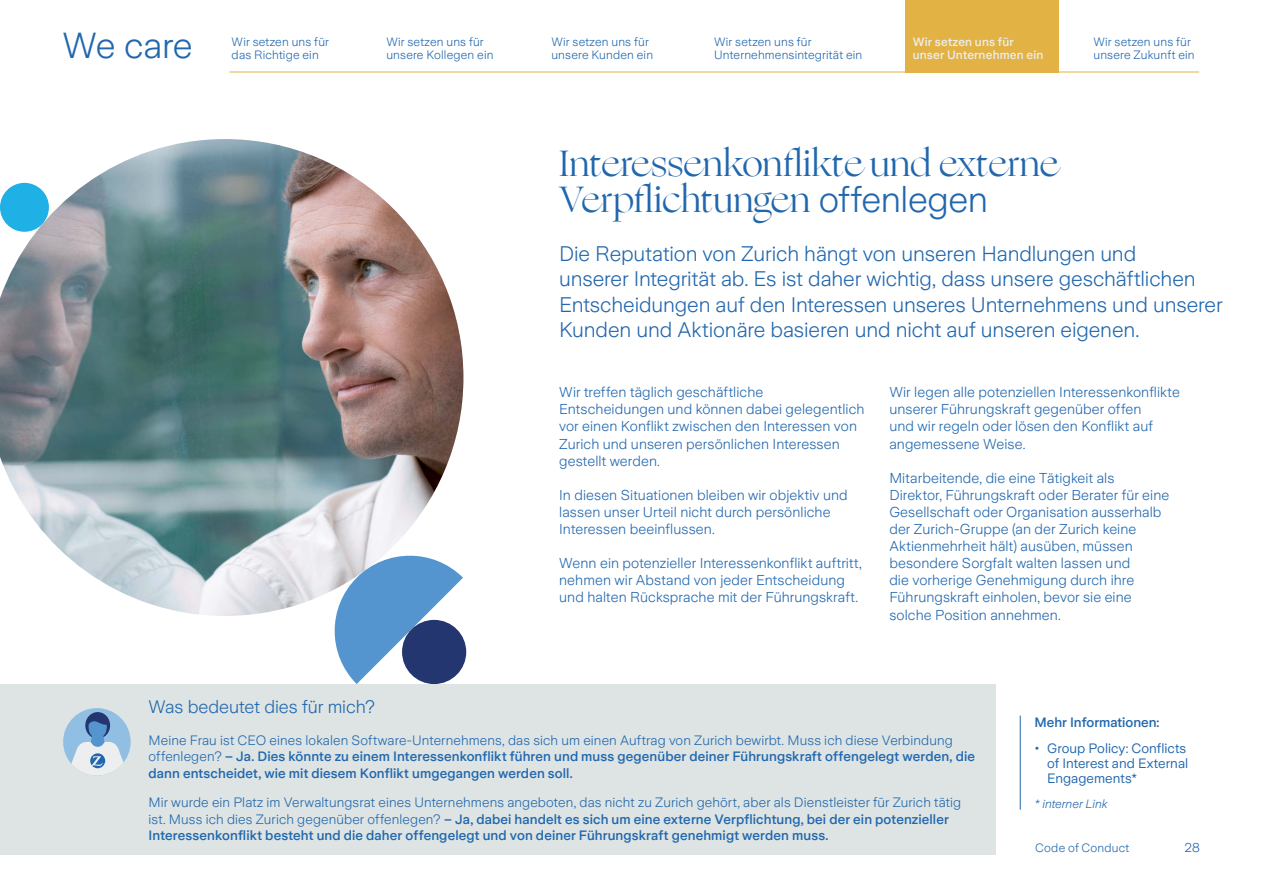
<style>
.page{position:relative;width:1263px;height:893px;background:#fff}
.page>*{position:absolute;margin:0;border:0;box-sizing:border-box;transform-origin:0 0}
.t1{font:36px/36px "Ogg";color:#2167ae}
.t2{font:300 36px "Zurich Sans";letter-spacing:-.01em;color:#2167ae}
.t3{font:300 21px/25.2px "Zurich Sans";letter-spacing:-.005em;color:#2167ae}
.t4{font:300 18px "Zurich Sans";letter-spacing:-.005em;color:#2167ae}
.t5{font:300 14.25px/17.1px "Zurich Sans";letter-spacing:.005em;color:#2167ae}
.t6{font:500 13.5px/16.2px "Zurich Sans";letter-spacing:.01em;color:#2167ae}
.t7{font:13.5px/15px "Zurich Sans";letter-spacing:.005em;color:#2167ae}
.t8{font:300 12.75px "Zurich Sans";color:#2167ae}
.t9{font:300 12px/13.2px "Zurich Sans";letter-spacing:.015em;color:#2167ae}
.t10{font:500 12px/13.2px "Zurich Sans";letter-spacing:.015em;color:#eceeef}
.t11{font:12px "Zurich Sans Light Italic";color:#2167ae}
.s1{font-family:"Zurich Sans";font-weight:300}
.s2{font-weight:300}
</style>
<div class="page">
<div style="left:905px;top:0;width:153px;height:72px;background:#e2b244"></div>
<hr style="left:230px;top:72px;width:969px;height:1px;background:#e2b244">
<img style="left:0;top:139px;width:463px;height:477px">
<div style="left:0;top:684px;width:995px;height:170px;background:#dde4e3"></div>
<div style="left:63px;top:708px;width:68px;height:68px;background:#91bfe3;border-radius:50%"></div>
<div style="left:85px;top:712px;width:25px;height:27px;background:#23366f;border-radius:50%"></div>
<svg style="left:71px;top:720px;width:53px;height:55px"></svg>
<svg style="left:327px;top:548px;width:136px;height:136px"></svg>
<div style="left:402px;top:620px;width:64px;height:64px;background:#23366f;border-radius:50%"></div>
<div style="left:0;top:183px;width:49px;height:49px;background:#1fb1e6;border-radius:50%"></div>
<hr style="left:1020px;top:716px;width:1px;height:94px;background:#2167ae">
<h1 class="t2" style="left:63px;top:26px;width:132px">We care</h1>
<p class="t9" style="left:232px;top:36px;width:99px">Wir setzen uns für das Richtige ein</p>
<p class="t9" style="left:551px;top:35px;width:103px">Wir setzen uns für unsere Kunden ein</p>
<p class="t10" style="left:913px;top:35px;width:132px">Wir setzen uns für unser Unternehmen ein</p>
<p class="t9" style="left:386px;top:35px;width:109px">Wir setzen uns für unsere Kollegen ein</p>
<p class="t9" style="left:1093px;top:35px;width:103px">Wir setzen uns für unsere Zukunft ein</p>
<p class="t9" style="left:714px;top:35px;width:150px">Wir setzen uns für<br>Unternehmensintegrität ein</p>
<h1 class="t1" style="left:559px;top:146px;width:500px">Interessenkonflikte und externe<br>Verpflichtungen <span class="s1">offenlegen</span></h1>
<p class="t3" style="left:559px;top:242px;width:665px">Die Reputation von Zurich hängt von unseren Handlungen und<br>unserer Integrität ab. Es ist daher wichtig, dass unsere geschäftlichen Entscheidungen auf den Interessen unseres Unternehmens und unserer Kunden und Aktionäre basieren und nicht auf unseren eigenen.</p>
<p class="t5" style="left:559px;top:384px;width:307px">Wir treffen täglich geschäftliche Entscheidungen und können dabei gelegentlich vor einen Konflikt zwischen den Interessen von Zurich und unseren persönlichen Interessen gestellt werden.</p>
<p class="t5" style="left:559px;top:487px;width:290px">In diesen Situationen bleiben wir objektiv und lassen unser Urteil nicht durch persönliche<br>Interessen beeinflussen.</p>
<p class="t5" style="left:559px;top:555px;width:304px">Wenn ein potenzieller Interessenkonflikt auftritt, nehmen wir Abstand von jeder Entscheidung und halten Rücksprache mit der Führungskraft.</p>
<p class="t5" style="left:889px;top:384px;width:292px">Wir legen alle potenziellen Interessenkonflikte unserer Führungskraft gegenüber offen<br>und wir regeln oder lösen den Konflikt auf angemessene Weise.</p>
<p class="t5" style="left:889px;top:469px;width:281px">Mitarbeitende, die eine Tätigkeit als Direktor, Führungskraft oder Berater für eine Gesellschaft oder Organisation ausserhalb der Zurich-Gruppe (an der Zurich keine Aktienmehrheit hält) ausüben, müssen besondere Sorgfalt walten lassen und<br>die vorherige Genehmigung durch ihre Führungskraft einholen, bevor sie eine solche Position annehmen.</p>
<p class="t4" style="left:148px;top:697px;width:228px">Was bedeutet dies für mich?</p>
<p class="t6" style="left:148px;top:733px;width:828px"><span class="s2">Meine Frau ist CEO eines lokalen Software-Unternehmens, das sich um einen Auftrag von Zurich bewirbt. Muss ich diese Verbindung offenlegen?</span> – Ja. Dies könnte zu einem Interessenkonflikt führen und muss gegenüber deiner Führungskraft offengelegt werden, die dann entscheidet, wie mit diesem Konflikt umgegangen werden soll.</p>
<p class="t6" style="left:148px;top:795px;width:814px"><span class="s2">Mir wurde ein Platz im Verwaltungsrat eines Unternehmens angeboten, das nicht zu Zurich gehört, aber als Dienstleister für Zurich tätig ist. Muss ich dies Zurich gegenüber offenlegen?</span> – Ja, dabei handelt es sich um eine externe Verpflichtung, bei der ein potenzieller<br>Interessenkonflikt besteht und die daher offengelegt und von deiner Führungskraft genehmigt werden muss.</p>
<p class="t6" style="left:1034px;top:715px;width:127px">Mehr Informationen:</p>
<p class="t7" style="left:1047px;top:741px;width:143px;text-indent:-13px">• Group Policy: Conflicts of Interest and External<br>Engagements*</p>
<p class="t11" style="left:1034px;top:797px;width:75px">* interner Link</p>
<p class="t9" style="left:1035px;top:842px;width:95px">Code of Conduct</p>
<p class="t8" style="left:1184px;top:841px;width:17px">28</p>
</div>
